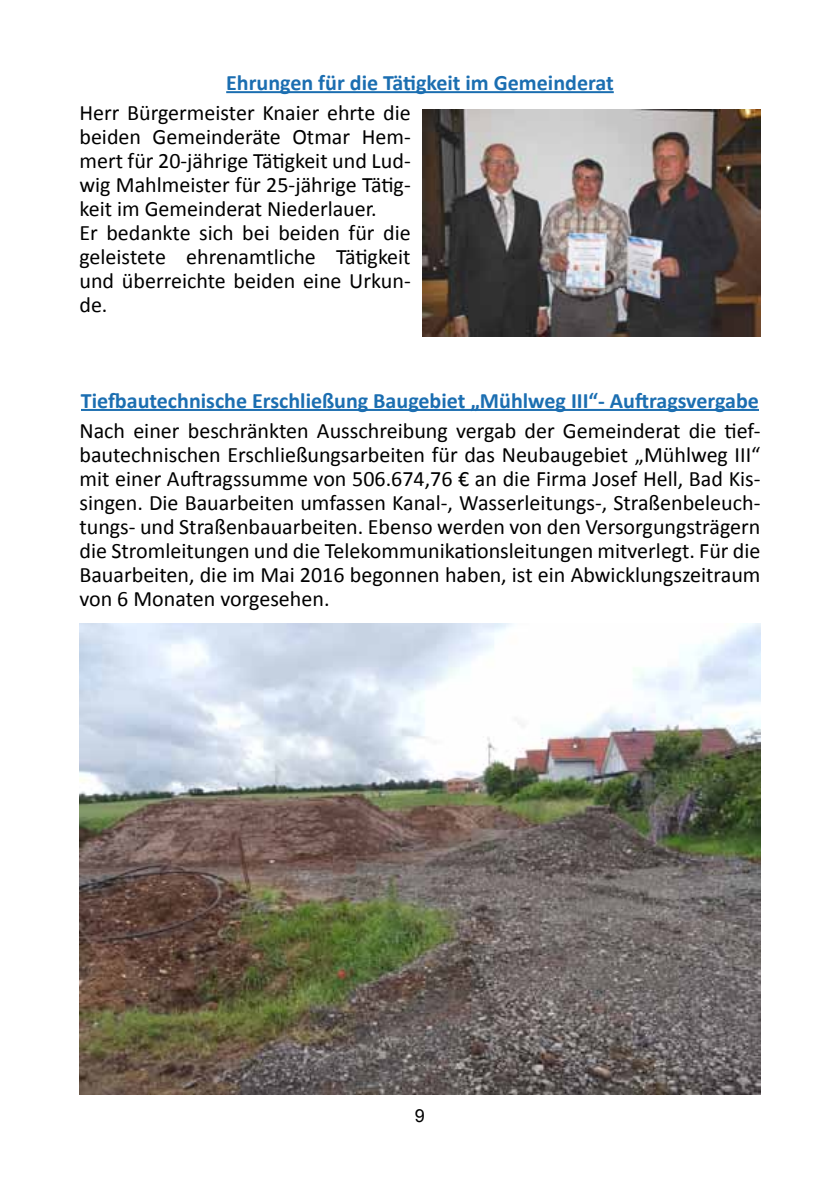
<style>
.page{position:relative;width:840px;height:1191px;background:#fff}
.page>*{position:absolute;margin:0;border:0;box-sizing:border-box;transform-origin:0 0}
.t1{font:22px/24px "Calibri";color:#000}
.t2{font:700 22px "Calibri";color:#1b6eb1}
.t3{font:18px "Arial";color:#000}
</style>
<div class="page">
<hr style="left:226px;top:91px;width:387px;height:2px;background:#1b6eb1">
<hr style="left:81px;top:409px;width:677px;height:2px;background:#1b6eb1">
<img style="left:79px;top:624px;width:681px;height:470px">
<img style="left:422px;top:110px;width:338px;height:226px">
<p class="t2" style="left:226px;top:69px;width:389px">Ehrungen für die Tätigkeit im Gemeinderat</p>
<p class="t1" style="left:79px;top:100px;width:332px">Herr Bürgermeister Knaier ehrte die beiden Gemeinderäte Otmar Hem&shy;mert für 20-jährige Tätigkeit und Lud&shy;wig Mahlmeister für 25-jährige Tätig&shy;keit im Gemeinderat Niederlauer.<br>Er bedankte sich bei beiden für die geleistete ehrenamtliche Tätigkeit und überreichte beiden eine Urkun&shy;de.</p>
<p class="t2" style="left:81px;top:387px;width:679px">Tiefbautechnische Erschließung Baugebiet „Mühlweg III“- Auftragsvergabe</p>
<p class="t1" style="left:79px;top:417px;width:682px;text-align:justify">Nach einer beschränkten Ausschreibung vergab der Gemeinderat die tief&shy;bautechnischen Erschließungsarbeiten für das Neubaugebiet „Mühlweg III“ mit einer Auftragssumme von 506.674,76 € an die Firma Josef Hell, Bad Kis&shy;singen. Die Bauarbeiten umfassen Kanal-, Wasserleitungs-, Straßenbeleuch&shy;tungs- und Straßenbauarbeiten. Ebenso werden von den Versorgungsträgern die Stromleitungen und die Telekommunikationsleitungen mitverlegt. Für die Bauarbeiten, die im Mai 2016 begonnen haben, ist ein Abwicklungszeitraum von 6 Monaten vorgesehen.</p>
<p class="t3" style="left:415px;top:1103px;width:12px">9</p>
</div>
